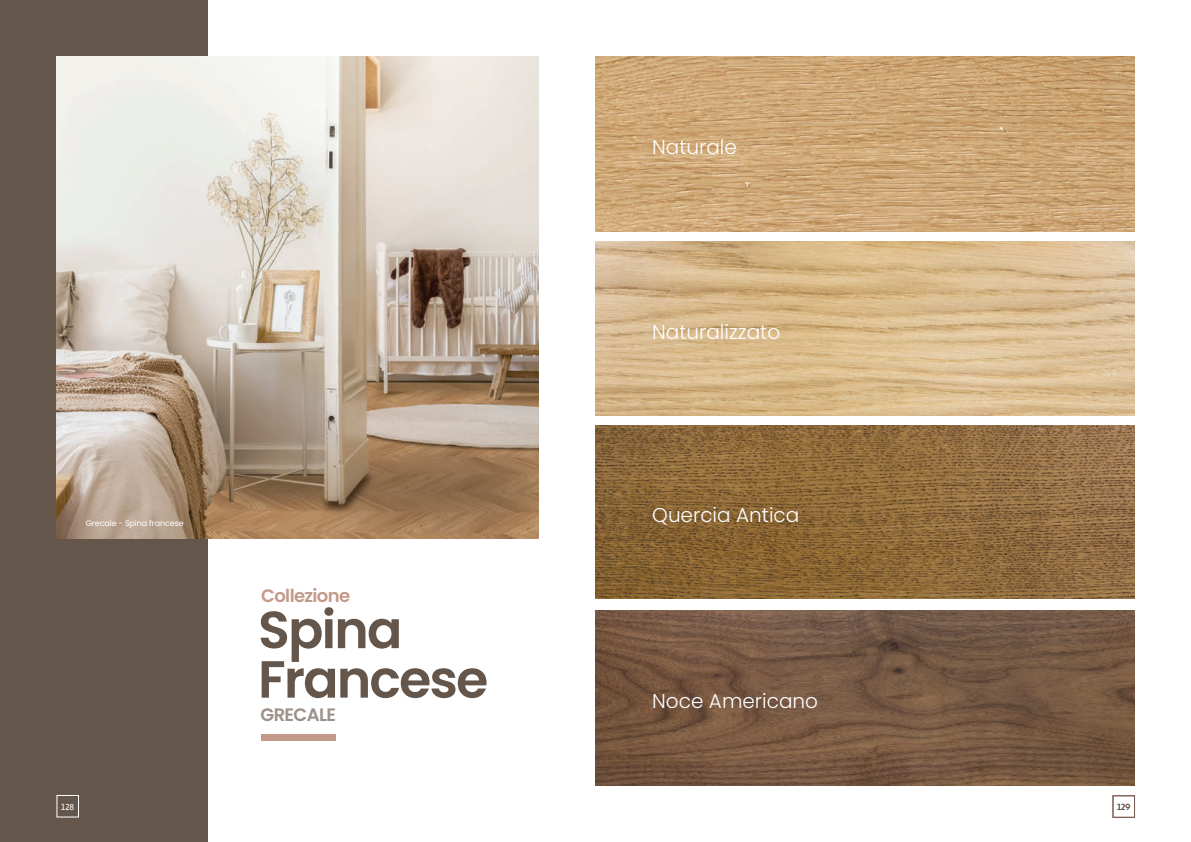
<style>
.page{position:relative;width:1191px;height:842px;background:#fff}
.page>*{position:absolute;margin:0;border:0;box-sizing:border-box;transform-origin:0 0}
.t1{font:600 52.2px/49.5px "Poppins";letter-spacing:-.035em;color:#65564b}
.t2{font:300 20px "Poppins";color:#fff}
.t3{font:600 18px "Poppins";letter-spacing:-.035em;color:#c39a89}
.t4{font:600 18px "Poppins";letter-spacing:-.035em;color:#9c918a}
.t5{font:9px "Niveau Grotesk";color:#fff}
.t6{font:9px "Niveau Grotesk";color:#65564b}
.t7{font:8px "Poppins";letter-spacing:-.01em;color:#fff}
</style>
<div class="page">
<img style="left:595px;top:241px;width:539px;height:175px">
<div style="left:0;top:0;width:207px;height:842px;background:#65564b"></div>
<img style="left:57px;top:57px;width:482px;height:482px">
<div style="left:57px;top:795px;width:22px;height:22px;border:1px solid #fff"></div>
<div style="left:262px;top:734px;width:74px;height:6px;background:#c39a89"></div>
<img style="left:595px;top:57px;width:539px;height:174px">
<img style="left:595px;top:611px;width:539px;height:174px">
<img style="left:595px;top:425px;width:539px;height:173px">
<div style="left:1112px;top:795px;width:22px;height:22px;border:1px solid #795c51"></div>
<p class="t7" style="left:86px;top:518px;width:100px">Grecale - Spina francese</p>
<p class="t5" style="left:61px;top:801px;width:15px">128</p>
<p class="t3" style="left:261px;top:586px;width:90px">Collezione</p>
<h1 class="t1" style="left:258px;top:605px;width:232px">Spina<br>Francese</h1>
<p class="t4" style="left:260px;top:704px;width:77px">GRECALE</p>
<p class="t2" style="left:652px;top:136px;width:86px">Naturale</p>
<p class="t2" style="left:652px;top:320px;width:130px">Naturalizzato</p>
<p class="t2" style="left:652px;top:503px;width:149px">Quercia Antica</p>
<p class="t2" style="left:652px;top:690px;width:167px">Noce Americano</p>
<p class="t6" style="left:1117px;top:802px;width:15px">129</p>
</div>
